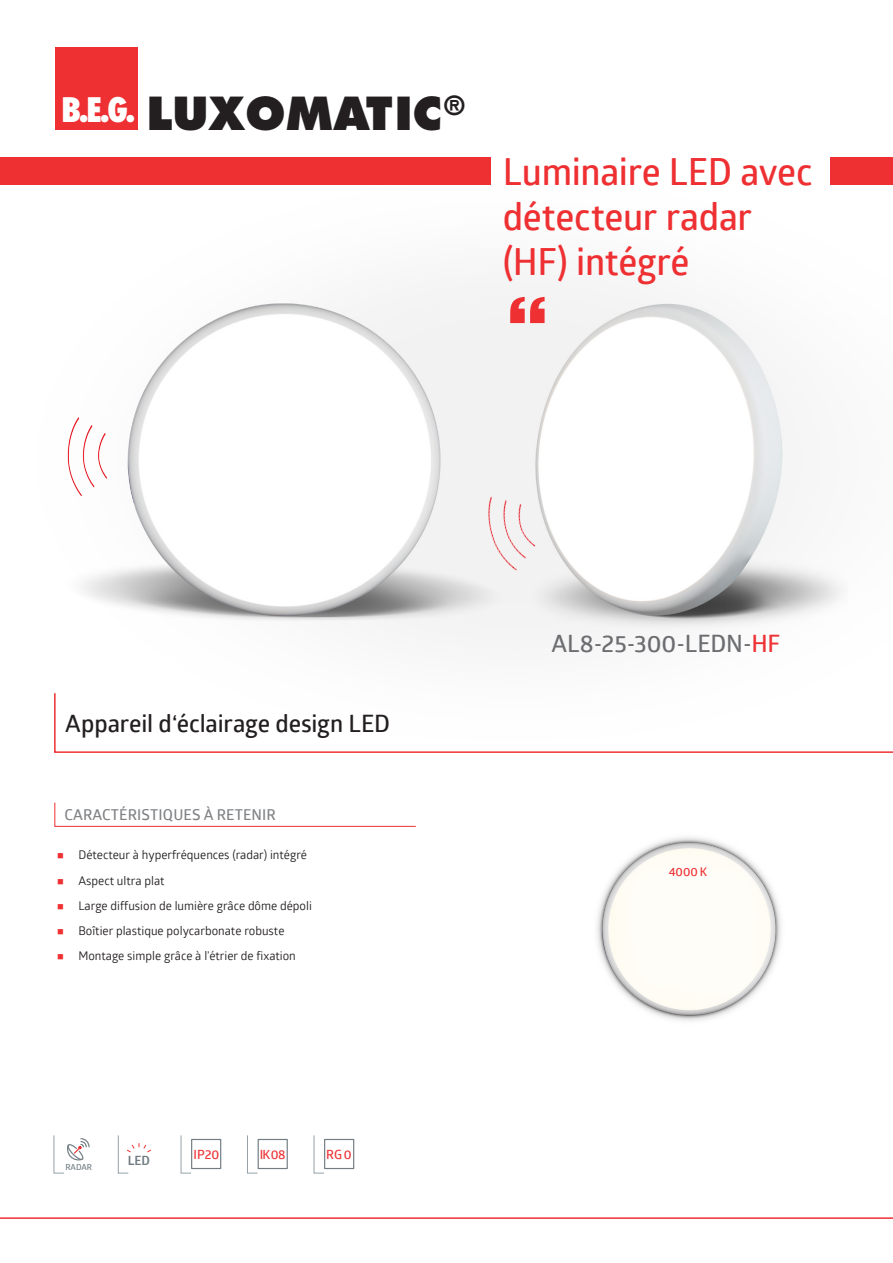
<style>
.page{position:relative;width:893px;height:1263px;background:#fff}
.page>*{position:absolute;margin:0;border:0;box-sizing:border-box;transform-origin:0 0}
.t1{font:800 44.25px "Futura";color:#231f20}
.t2{font:600 37.5px/45px "Glober";letter-spacing:-.005em;color:#ee3033}
.t3{font:600 24px "Glober";letter-spacing:-.005em;color:#231f20}
.t4{font:600 24px "Glober";color:#6c6d70}
.t5{font:600 15px "Glober";letter-spacing:.01em;color:#808285}
.t6{font:600 12.75px "Glober";color:#ee3033}
.t7{font:700 12.75px "Glober";color:#717d83}
.t8{font:12px "Glober";color:#231f20}
.t9{font:600 12px "Glober";color:#ee3033}
.t10{font:600 8.4px "Glober";color:#717d83}
.s1{color:#ee3033}
</style>
<div class="page">
<img style="left:82px;top:157px;width:762px;height:483px">
<div style="left:0;top:157px;width:490px;height:28px;background:#ee3033"></div>
<svg style="left:54px;top:802px;width:362px;height:25px"></svg>
<svg style="left:118px;top:1135px;width:33px;height:39px"></svg>
<svg style="left:180px;top:1135px;width:11px;height:39px"></svg>
<div style="left:191px;top:1139px;width:30px;height:30px;border:1px solid #717d83"></div>
<hr style="left:0;top:1217px;width:893px;height:2px;background:#ee3033">
<svg style="left:54px;top:693px;width:839px;height:60px"></svg>
<img style="left:597px;top:837px;width:184px;height:184px">
<div style="left:55px;top:48px;width:83px;height:82px;background:#ee3033"></div>
<div style="left:830px;top:157px;width:63px;height:28px;background:#ee3033"></div>
<svg style="left:313px;top:1135px;width:11px;height:39px"></svg>
<div style="left:324px;top:1139px;width:30px;height:30px;border:1px solid #717d83"></div>
<div style="left:258px;top:1139px;width:30px;height:30px;border:1px solid #717d83"></div>
<svg style="left:247px;top:1135px;width:11px;height:39px"></svg>
<svg style="left:53px;top:1135px;width:37px;height:39px"></svg>
<img style="left:470px;top:481px;width:79px;height:104px">
<img style="left:67px;top:411px;width:48px;height:92px">
<svg style="left:510px;top:296px;width:35px;height:27px"></svg>
<h1 class="t1" style="left:61px;top:86px;width:405px"><sup>B.E.G.</sup> LUXOMATIC<sup>®</sup></h1>
<h2 class="t2" style="left:503px;top:149px;width:311px">Luminaire LED avec détecteur radar (HF) intégré</h2>
<h3 class="t3" style="left:65px;top:707px;width:326px">Appareil d‘éclairage design LED</h3>
<p class="t5" style="left:64px;top:804px;width:213px">Caractéristiques à retenir</p>
<p class="t8" style="left:57px;top:846px;width:251px"><span class="s1">■</span> Détecteur à hyperfréquences (radar) intégré</p>
<p class="t8" style="left:57px;top:872px;width:109px"><span class="s1">■</span> Aspect ultra plat</p>
<p class="t8" style="left:57px;top:897px;width:256px"><span class="s1">■</span> Large diffusion de lumière grâce dôme dépoli</p>
<p class="t8" style="left:57px;top:922px;width:229px"><span class="s1">■</span> Boîtier plastique polycarbonate robuste</p>
<p class="t8" style="left:57px;top:948px;width:240px"><span class="s1">■</span> Montage simple grâce à l’étrier de fixation</p>
<p class="t10" style="left:65px;top:1161px;width:28px">RADAR</p>
<p class="t7" style="left:128px;top:1151px;width:24px">LED</p>
<p class="t6" style="left:194px;top:1145px;width:27px">IP20</p>
<p class="t6" style="left:260px;top:1145px;width:27px">IK08</p>
<p class="t6" style="left:326px;top:1145px;width:27px">RG0</p>
<h3 class="t4" style="left:551px;top:627px;width:230px">AL8-25-300-LEDN -<span class="s1">HF</span></h3>
<p class="t9" style="left:669px;top:864px;width:40px">4000 K</p>
</div>
